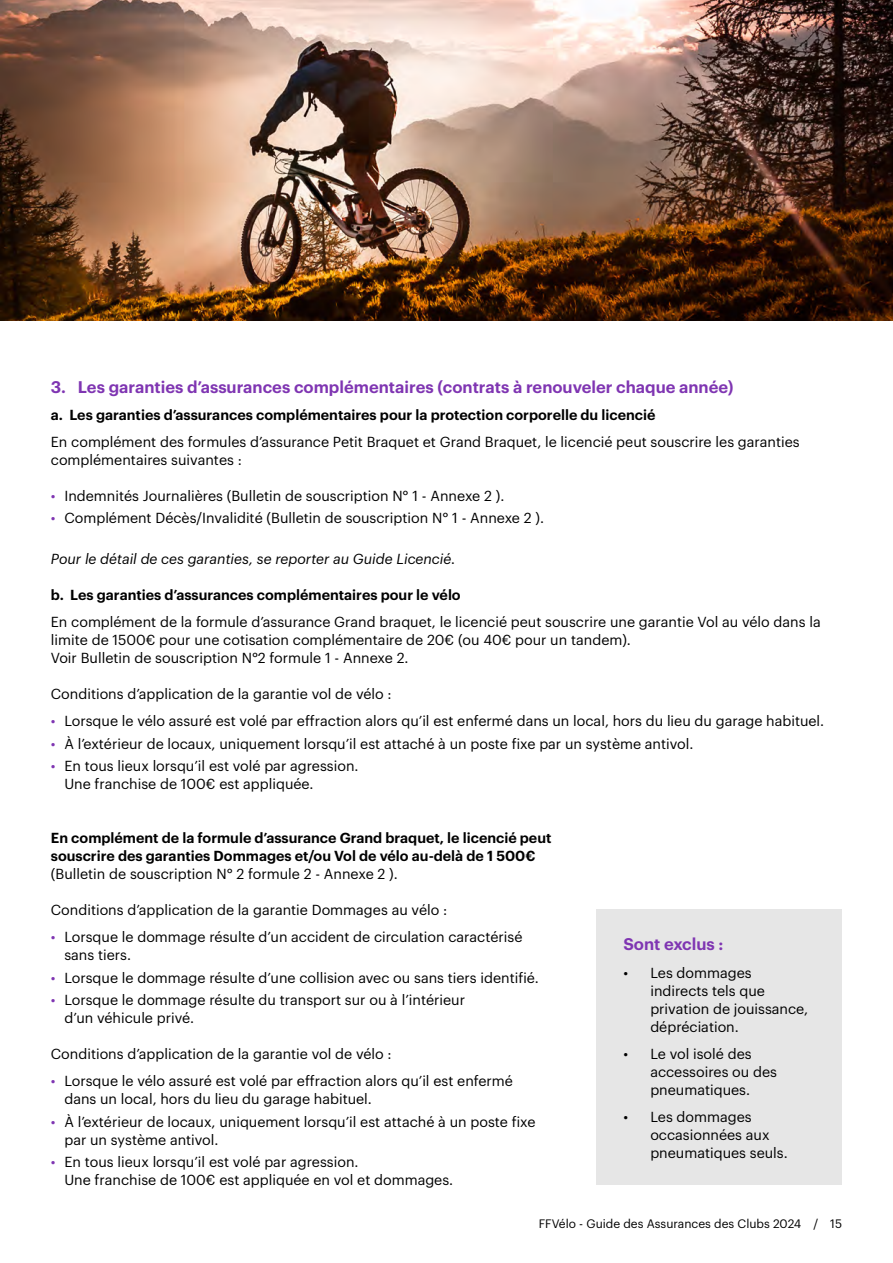
<style>
.page{position:relative;width:893px;height:1263px;background:#fff}
.page>*{position:absolute;margin:0;border:0;box-sizing:border-box;transform-origin:0 0}
.t1{font:600 16.5px "Graphik";color:#7f35b2}
.t2{font:14.25px/18px "Graphik";color:#000}
.t3{font:600 14.25px/18px "Graphik";color:#000}
.t4{font:italic 14.25px "Graphik";color:#000}
.t5{font:12px "Graphik";color:#000}
.s1{color:#7f35b2}
</style>
<div class="page">
<img style="left:0;top:0;width:893px;height:321px">
<div style="left:596px;top:910px;width:246px;height:275px;background:#e6e6e6"></div>
<p class="t1" style="left:51px;top:374px;width:684px">3. Les garanties d’assurances complémentaires (contrats à renouveler chaque année)</p>
<p class="t3" style="left:51px;top:405px;width:606px">a. Les garanties d’assurances complémentaires pour la protection corporelle du licencié</p>
<p class="t2" style="left:51px;top:432px;width:750px">En complément des formules d’assurance Petit Braquet et Grand Braquet, le licencié peut souscrire les garanties complémentaires suivantes :</p>
<p class="t2" style="left:51px;top:486px;width:455px"><span class="s1">•</span> Indemnités Journalières (Bulletin de souscription N° 1 - Annexe 2 ).</p>
<p class="t2" style="left:51px;top:508px;width:495px"><span class="s1">•</span> Complément Décès/Invalidité (Bulletin de souscription N° 1 - Annexe 2 ).</p>
<p class="t4" style="left:51px;top:548px;width:406px">Pour le détail de ces garanties, se reporter au Guide Licencié.</p>
<p class="t3" style="left:51px;top:584px;width:411px">b. Les garanties d’assurances complémentaires pour le vélo</p>
<p class="t2" style="left:51px;top:612px;width:771px">En complément de la formule d’assurance Grand braquet, le licencié peut souscrire une garantie Vol au vélo dans la limite de 1500€ pour une cotisation complémentaire de 20€ (ou 40€ pour un tandem).<br>Voir Bulletin de souscription N°2 formule 1 - Annexe 2.</p>
<p class="t2" style="left:51px;top:684px;width:342px">Conditions d’application de la garantie vol de vélo :</p>
<p class="t2" style="left:51px;top:711px;width:775px"><span class="s1">•</span> Lorsque le vélo assuré est volé par effraction alors qu’il est enfermé dans un local, hors du lieu du garage habituel.</p>
<p class="t2" style="left:51px;top:733px;width:644px"><span class="s1">•</span> À l’extérieur de locaux, uniquement lorsqu’il est attaché à un poste fixe par un système antivol.</p>
<p class="t2" style="left:64px;top:756px;width:296px;text-indent:-13px"><span class="s1">•</span> En tous lieux lorsqu’il est volé par agression.<br>Une franchise de 100€ est appliquée.</p>
<p class="t3" style="left:51px;top:827px;width:502px">En complément de la formule d’assurance Grand braquet, le licencié peut souscrire des garanties Dommages et/ou Vol de vélo au-delà de 1 500€</p>
<p class="t2" style="left:51px;top:864px;width:348px">(Bulletin de souscription N° 2 formule 2 - Annexe 2 ).</p>
<p class="t2" style="left:51px;top:900px;width:398px">Conditions d’application de la garantie Dommages au vélo :</p>
<p class="t2" style="left:64px;top:927px;width:460px;text-indent:-13px"><span class="s1">•</span> Lorsque le dommage résulte d’un accident de circulation caractérisé sans tiers.</p>
<p class="t2" style="left:51px;top:967px;width:489px"><span class="s1">•</span> Lorsque le dommage résulte d’une collision avec ou sans tiers identifié.</p>
<p class="t2" style="left:64px;top:990px;width:402px;text-indent:-13px"><span class="s1">•</span> Lorsque le dommage résulte du transport sur ou à l’intérieur d’un véhicule privé.</p>
<p class="t2" style="left:51px;top:1044px;width:342px">Conditions d’application de la garantie vol de vélo :</p>
<p class="t2" style="left:64px;top:1071px;width:450px;text-indent:-13px"><span class="s1">•</span> Lorsque le vélo assuré est volé par effraction alors qu’il est enfermé dans un local, hors du lieu du garage habituel.</p>
<p class="t2" style="left:64px;top:1111px;width:473px;text-indent:-13px"><span class="s1">•</span> À l’extérieur de locaux, uniquement lorsqu’il est attaché à un poste fixe par un système antivol.</p>
<p class="t2" style="left:64px;top:1152px;width:390px;text-indent:-13px"><span class="s1">•</span> En tous lieux lorsqu’il est volé par agression.<br>Une franchise de 100€ est appliquée en vol et dommages.</p>
<p class="t1" style="left:623px;top:932px;width:101px">Sont exclus :</p>
<p class="t2" style="left:650px;top:963px;width:159px;text-indent:-27px">• Les dommages indirects tels que privation de jouissance, dépréciation.</p>
<p class="t2" style="left:650px;top:1044px;width:128px;text-indent:-27px">• Le vol isolé des accessoires ou des pneumatiques.</p>
<p class="t2" style="left:650px;top:1107px;width:139px;text-indent:-27px">• Les dommages occasionnées aux pneumatiques seuls.</p>
<p class="t5" style="left:539px;top:1215px;width:305px">FFVélo - Guide des Assurances des Clubs 2024 / 15</p>
</div>
